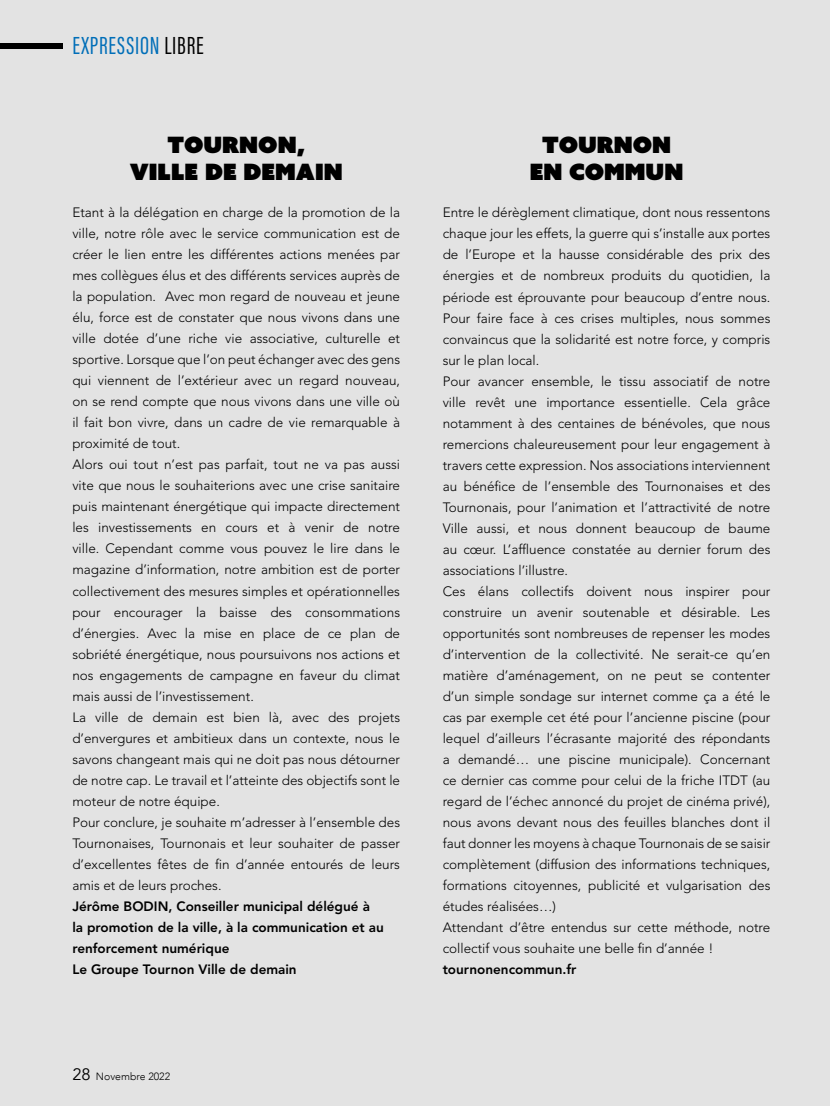
<style>
.page{position:relative;width:830px;height:1106px;background:#fff}
.page>*{position:absolute;margin:0;border:0;box-sizing:border-box;transform-origin:0 0}
.t1{font:25.5px "Acumin Pro Extra Cond";letter-spacing:.03em;color:#006eb8}
.t2{font:22.5px/27px "Azo Sans Uber";color:#000;text-align:center}
.t3{font:300 13.5px/21px "Avenir LT Std";color:#000}
.t4{font:800 13.5px/21px "Avenir LT Std";color:#000}
.t5{font:300 10.5px "Avenir";color:#000}
.s1{color:#000}
.s2{font-weight:400;font-size:16.5px}
</style>
<div class="page">
<div style="left:0;top:0;width:829px;height:1106px;background:#e3e3e3"></div>
<div style="left:0;top:43px;width:63px;height:6px;background:#000"></div>
<h1 class="t1" style="left:72px;top:30px;width:133px">EXPRESSION <span class="s1">LIBRE</span></h1>
<h2 class="t2" style="left:130px;top:131px;width:214px">TOURNON,<br>VILLE DE DEMAIN</h2>
<h2 class="t2" style="left:529px;top:131px;width:155px">TOURNON<br>EN COMMUN</h2>
<p class="t3" style="left:72px;top:202px;width:329px">Etant à la délégation en charge de la promotion de la ville, notre rôle avec le service communication est de créer le lien entre les différentes actions menées par mes collègues élus et des différents services auprès de la population. Avec mon regard de nouveau et jeune élu, force est de constater que nous vivons dans une ville dotée d’une riche vie associative, culturelle et sportive. Lorsque que l’on peut échanger avec des gens qui viennent de l’extérieur avec un regard nouveau, on se rend compte que nous vivons dans une ville où il fait bon vivre, dans un cadre de vie remarquable à proximité de tout.<br>Alors oui tout n’est pas parfait, tout ne va pas aussi vite que nous le souhaiterions avec une crise sanitaire puis maintenant énergétique qui impacte directement les investissements en cours et à venir de notre ville. Cependant comme vous pouvez le lire dans le magazine d’information, notre ambition est de porter collectivement des mesures simples et opérationnelles pour encourager la baisse des consommations d’énergies. Avec la mise en place de ce plan de sobriété énergétique, nous poursuivons nos actions et nos engagements de campagne en faveur du climat mais aussi de l’investissement.<br>La ville de demain est bien là, avec des projets d’envergures et ambitieux dans un contexte, nous le savons changeant mais qui ne doit pas nous détourner de notre cap. Le travail et l’atteinte des objectifs sont le moteur de notre équipe.<br>Pour conclure, je souhaite m’adresser à l’ensemble des Tournonaises, Tournonais et leur souhaiter de passer d’excellentes fêtes de fin d’année entourés de leurs amis et de leurs proches.</p>
<p class="t4" style="left:72px;top:895px;width:313px">Jérôme BODIN, Conseiller municipal délégué à la promotion de la ville, à la communication et au renforcement numérique<br>Le Groupe Tournon Ville de demain</p>
<p class="t5" style="left:72px;top:1070px;width:99px"><span class="s2">28</span> Novembre 2022</p>
<p class="t3" style="left:442px;top:202px;width:329px">Entre le dérèglement climatique, dont nous ressentons chaque jour les effets, la guerre qui s’installe aux portes de l’Europe et la hausse considérable des prix des énergies et de nombreux produits du quotidien, la période est éprouvante pour beaucoup d’entre nous.<br>Pour faire face à ces crises multiples, nous sommes convaincus que la solidarité est notre force, y compris sur le plan local.<br>Pour avancer ensemble, le tissu associatif de notre ville revêt une importance essentielle. Cela grâce notamment à des centaines de bénévoles, que nous remercions chaleureusement pour leur engagement à travers cette expression. Nos associations interviennent au bénéfice de l’ensemble des Tournonaises et des Tournonais, pour l’animation et l’attractivité de notre Ville aussi, et nous donnent beaucoup de baume au cœur. L’affluence constatée au dernier forum des associations l’illustre.<br>Ces élans collectifs doivent nous inspirer pour construire un avenir soutenable et désirable. Les opportunités sont nombreuses de repenser les modes d’intervention de la collectivité. Ne serait-ce qu’en matière d’aménagement, on ne peut se contenter d’un simple sondage sur internet comme ça a été le cas par exemple cet été pour l’ancienne piscine (pour lequel d’ailleurs l’écrasante majorité des répondants a demandé… une piscine municipale). Concernant ce dernier cas comme pour celui de la friche ITDT (au regard de l’échec annoncé du projet de cinéma privé), nous avons devant nous des feuilles blanches dont il faut donner les moyens à chaque Tournonais de se saisir complètement (diffusion des informations techniques, formations citoyennes, publicité et vulgarisation des études réalisées…)<br>Attendant d’être entendus sur cette méthode, notre collectif vous souhaite une belle fin d’année !</p>
<p class="t4" style="left:442px;top:958px;width:135px">tournonencommun.fr</p>
</div>
